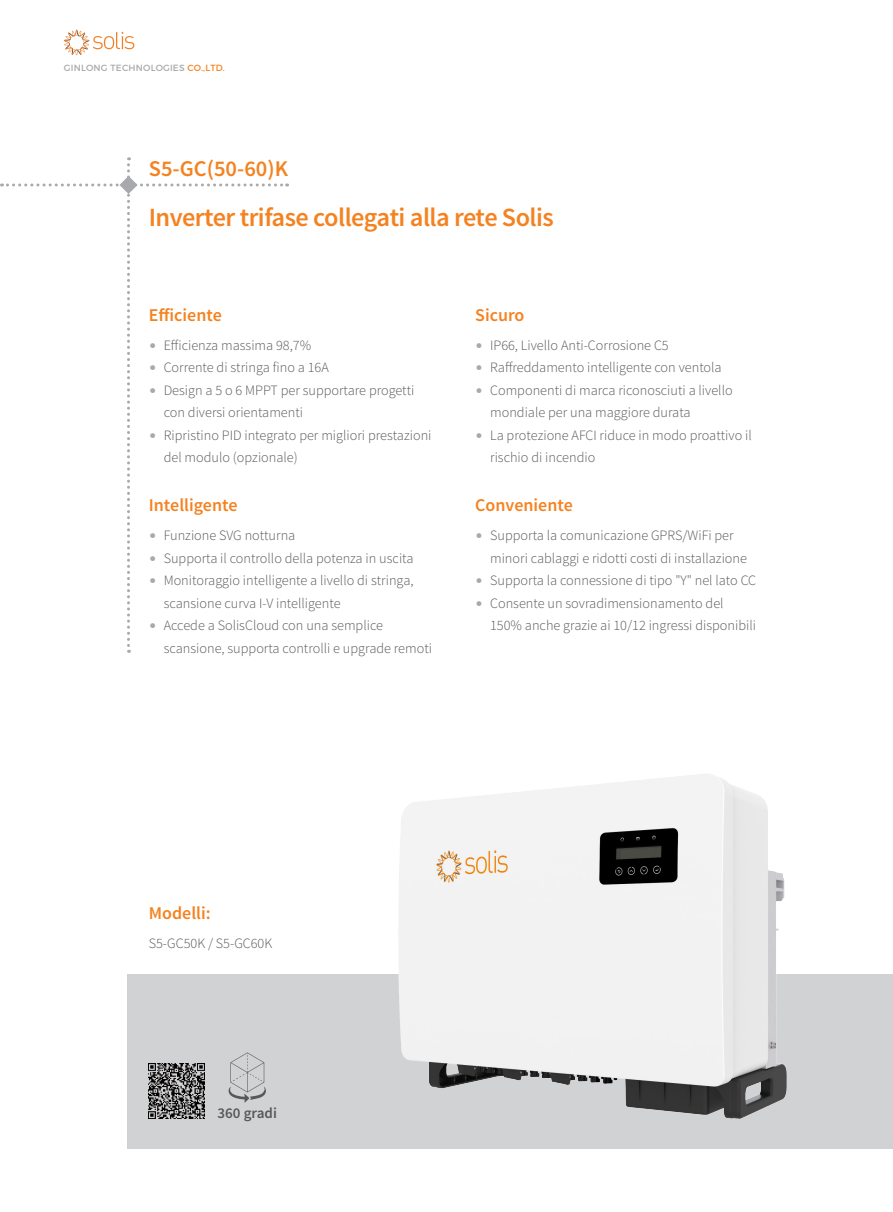
<style>
.page{position:relative;width:893px;height:1212px;background:#fff}
.page>*{position:absolute;margin:0;border:0;box-sizing:border-box;transform-origin:0 0}
.t1{font:600 26.25px "Source Sans Pro";letter-spacing:-.02em;color:#f58220}
.t2{font:600 22.5px "Source Sans Pro";color:#f58220}
.t3{font:600 18px "Source Sans Pro";color:#f58220}
.t4{font:600 15px "Source Sans Pro";color:#57585a}
.t5{font:300 14.25px/22.5px "Source Sans Pro";color:#57585a}
.t6{font:9px "Montserrat";letter-spacing:.025em;color:#a8a9ad}
.s1{color:#f58220}
.s2{color:#a8a9ad}
</style>
<div class="page">
<div style="left:128px;top:974px;width:765px;height:174px;background:#d1d2d4"></div>
<svg style="left:64px;top:30px;width:70px;height:25px"></svg>
<img style="left:398px;top:774px;width:389px;height:344px">
<img style="left:149px;top:1063px;width:55px;height:55px">
<svg style="left:228px;top:1052px;width:38px;height:51px"></svg>
<svg style="left:1px;top:157px;width:287px;height:496px"></svg>
<p class="t6" style="left:64px;top:63px;width:163px">GINLONG TECHNOLOGIES <span class="s1">CO.,LTD.</span></p>
<h2 class="t2" style="left:149px;top:154px;width:141px">S5-GC(50-60)K</h2>
<h1 class="t1" style="left:149px;top:201px;width:406px">Inverter trifase collegati alla rete Solis</h1>
<p class="t3" style="left:149px;top:304px;width:75px">Efficiente</p>
<p class="t5" style="left:149px;top:334px;width:164px"><span class="s2">•</span> Efficienza massima 98,7%</p>
<p class="t5" style="left:149px;top:357px;width:181px"><span class="s2">•</span> Corrente di stringa fino a 16A</p>
<p class="t5" style="left:164px;top:379px;width:252px;text-indent:-15px"><span class="s2">•</span> Design a 5 o 6 MPPT per supportare progetti con diversi orientamenti</p>
<p class="t5" style="left:164px;top:424px;width:269px;text-indent:-15px"><span class="s2">•</span> Ripristino PID integrato per migliori prestazioni del modulo (opzionale)</p>
<p class="t3" style="left:149px;top:494px;width:90px">Intelligente</p>
<p class="t5" style="left:149px;top:524px;width:148px"><span class="s2">•</span> Funzione SVG notturna</p>
<p class="t5" style="left:149px;top:547px;width:266px"><span class="s2">•</span> Supporta il controllo della potenza in uscita</p>
<p class="t5" style="left:164px;top:569px;width:251px;text-indent:-15px"><span class="s2">•</span> Monitoraggio intelligente a livello di stringa, scansione curva I-V intelligente</p>
<p class="t5" style="left:164px;top:614px;width:270px;text-indent:-15px"><span class="s2">•</span> Accede a SolisCloud con una semplice scansione, supporta controlli e upgrade remoti</p>
<p class="t3" style="left:475px;top:304px;width:51px">Sicuro</p>
<p class="t5" style="left:475px;top:334px;width:195px"><span class="s2">•</span> IP66, Livello Anti-Corrosione C5</p>
<p class="t5" style="left:475px;top:357px;width:248px"><span class="s2">•</span> Raffreddamento intelligente con ventola</p>
<p class="t5" style="left:490px;top:379px;width:244px;text-indent:-15px"><span class="s2">•</span> Componenti di marca riconosciuti a livello mondiale per una maggiore durata</p>
<p class="t5" style="left:490px;top:424px;width:263px;text-indent:-15px"><span class="s2">•</span> La protezione AFCI riduce in modo proattivo il rischio di incendio</p>
<p class="t3" style="left:475px;top:494px;width:99px">Conveniente</p>
<p class="t5" style="left:490px;top:524px;width:258px;text-indent:-15px"><span class="s2">•</span> Supporta la comunicazione GPRS/WiFi per minori cablaggi e ridotti costi di installazione</p>
<p class="t5" style="left:475px;top:569px;width:282px"><span class="s2">•</span> Supporta la connessione di tipo "Y" nel lato CC</p>
<p class="t5" style="left:490px;top:592px;width:267px;text-indent:-15px"><span class="s2">•</span> Consente un sovradimensionamento del<br>150% anche grazie ai 10/12 ingressi disponibili</p>
<p class="t3" style="left:149px;top:902px;width:63px">Modelli:</p>
<p class="t5" style="left:149px;top:932px;width:125px">S5-GC50K / S5-GC60K</p>
<p class="t4" style="left:218px;top:1104px;width:61px">360 gradi</p>
</div>
